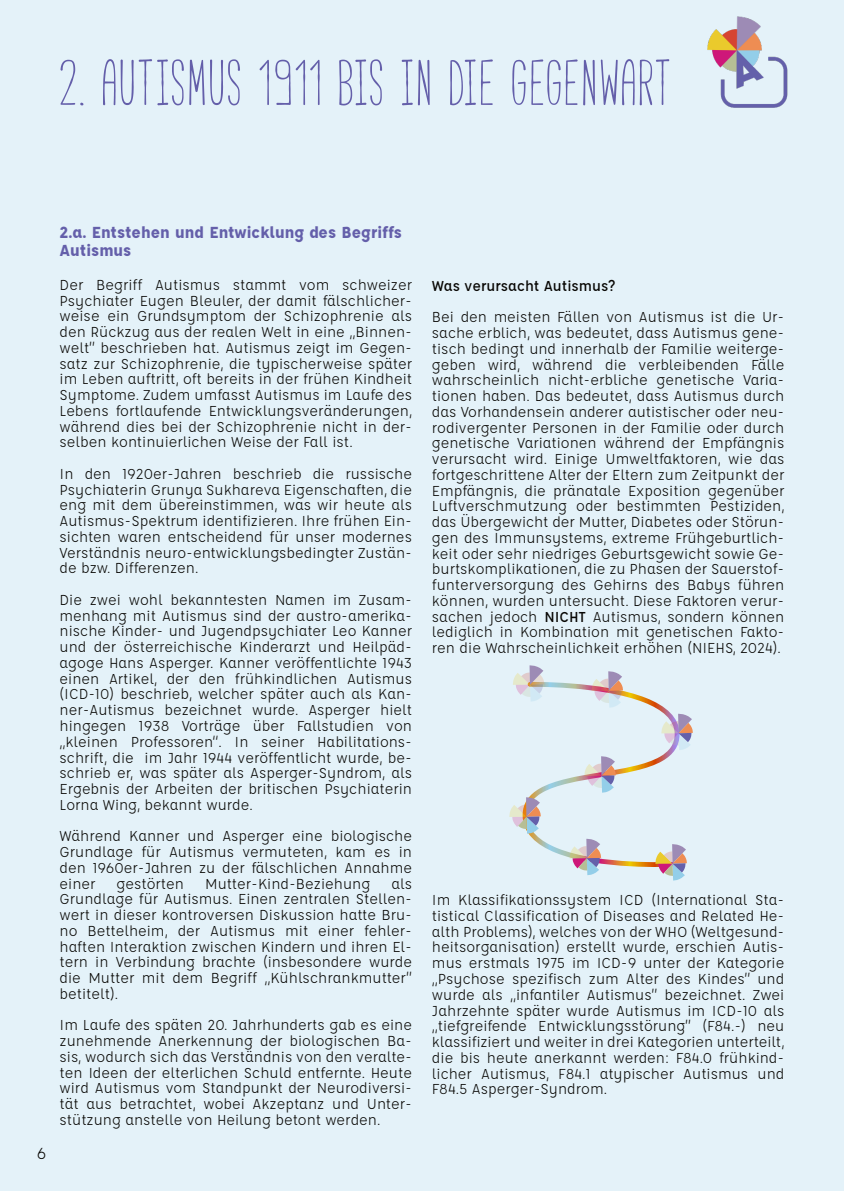
<style>
.page{position:relative;width:844px;height:1191px;background:#fff}
.page>*{position:absolute;margin:0;border:0;box-sizing:border-box;transform-origin:0 0}
.t1{font:63px "Cabana";letter-spacing:.05em;color:#645faa}
.t2{font:700 17.5px/17.5px "Affogato";color:#645faa}
.t3{font:17.5px "Affogato";color:#080704}
.t4{font:15.75px/15.8px "Affogato";color:#080704;text-align:justify}
.t5{font:500 15.75px "Affogato";color:#080704}
.s1{font-weight:500}
</style>
<div class="page">
<div style="left:0;top:0;width:843px;height:1191px;background:#e4f2f9"></div>
<img style="left:707px;top:16px;width:81px;height:92px">
<svg style="left:509px;top:665px;width:183px;height:215px"></svg>
<h1 class="t1" style="left:60px;top:54px;width:612px">2. AUTISMUS 1911 BIS IN DIE GEGENWART</h1>
<p class="t3" style="left:37px;top:1142px;width:11px">6</p>
<p class="t2" style="left:60px;top:224px;width:344px">2.a. Entstehen und Entwicklung des Begriffs<br>Autismus</p>
<p class="t4" style="left:60px;top:277px;width:354px">Der Begriff Autismus stammt vom schweizer Psychiater Eugen Bleuler, der damit fälschlicher&shy;weise ein Grundsymptom der Schizophrenie als den Rückzug aus der realen Welt in eine ,,Binnen&shy;welt” beschrieben hat. Autismus zeigt im Gegen&shy;satz zur Schizophrenie, die typischerweise später im Leben auftritt, oft bereits in der frühen Kindheit Symptome. Zudem umfasst Autismus im Laufe des Lebens fortlaufende Entwicklungsveränderungen, während dies bei der Schizophrenie nicht in der&shy;selben kontinuierlichen Weise der Fall ist.</p>
<p class="t4" style="left:60px;top:466px;width:354px">In den 1920er-Jahren beschrieb die russische Psychiaterin Grunya Sukhareva Eigenschaften, die eng mit dem übereinstimmen, was wir heute als Autismus-Spektrum identifizieren. Ihre frühen Ein&shy;sichten waren entscheidend für unser modernes Verständnis neuro-entwicklungsbedingter Zustän&shy;de bzw. Differenzen.</p>
<p class="t4" style="left:60px;top:592px;width:354px">Die zwei wohl bekanntesten Namen im Zusam&shy;menhang mit Autismus sind der austro-amerika&shy;nische Kinder- und Jugendpsychiater Leo Kanner und der österreichische Kinderarzt und Heilpäd&shy;agoge Hans Asperger. Kanner veröffentlichte 1943 einen Artikel, der den frühkindlichen Autismus (ICD-10) beschrieb, welcher später auch als Kan&shy;ner-Autismus bezeichnet wurde. Asperger hielt hingegen 1938 Vorträge über Fallstudien von ,,kleinen Professoren“. In seiner Habilitations&shy;schrift, die im Jahr 1944 veröffentlicht wurde, be&shy;schrieb er, was später als Asperger-Syndrom, als Ergebnis der Arbeiten der britischen Psychiaterin Lorna Wing, bekannt wurde.</p>
<p class="t4" style="left:60px;top:828px;width:354px">Während Kanner und Asperger eine biologische Grundlage für Autismus vermuteten, kam es in den 1960er-Jahren zu der fälschlichen Annahme einer</p>
<p class="t4" style="left:116px;top:875px;width:69px">gestörten</p>
<p class="t4" style="left:205px;top:875px;width:166px">Mutter-Kind-Beziehung</p>
<p class="t4" style="left:60px;top:875px;width:354px;text-indent:332px">als Grundlage für Autismus. Einen zentralen Stellen&shy;wert in dieser kontroversen Diskussion hatte Bru&shy;no Bettelheim, der Autismus mit einer fehler&shy;haften Interaktion zwischen Kindern und ihren El&shy;tern in Verbindung brachte (insbesondere wurde die Mutter mit dem Begriff ,,Kühlschrankmutter” betitelt).</p>
<p class="t4" style="left:60px;top:1017px;width:354px">Im Laufe des späten 20. Jahrhunderts gab es eine zunehmende Anerkennung der biologischen Ba&shy;sis, wodurch sich das Verständnis von den veralte&shy;ten Ideen der elterlichen Schuld entfernte. Heute wird Autismus vom Standpunkt der Neurodiversi&shy;tät aus betrachtet, wobei Akzeptanz und Unter&shy;stützung anstelle von Heilung betont werden.</p>
<p class="t5" style="left:432px;top:276px;width:185px">Was verursacht Autismus?</p>
<p class="t4" style="left:432px;top:309px;width:354px">Bei den meisten Fällen von Autismus ist die Ur&shy;sache erblich, was bedeutet, dass Autismus gene&shy;tisch bedingt und innerhalb der Familie weiterge&shy;geben wird, während die verbleibenden Fälle wahrscheinlich nicht-erbliche genetische Varia&shy;tionen haben. Das bedeutet, dass Autismus durch das Vorhandensein anderer autistischer oder neu&shy;rodivergenter Personen in der Familie oder durch genetische Variationen während der Empfängnis verursacht wird. Einige Umweltfaktoren, wie das fortgeschrittene Alter der Eltern zum Zeitpunkt der Empfängnis, die pränatale Exposition gegenüber Luftverschmutzung oder bestimmten Pestiziden, das Übergewicht der Mutter, Diabetes oder Störun&shy;gen des Immunsystems, extreme Frühgeburtlich&shy;keit oder sehr niedriges Geburtsgewicht sowie Ge&shy;burtskomplikationen, die zu Phasen der Sauerstof&shy;funterversorgung des Gehirns des Babys führen können, wurden untersucht. Diese Faktoren verur&shy;sachen jedoch <span class="s1">NICHT</span> Autismus, sondern können lediglich in Kombination mit genetischen Fakto&shy;ren die Wahrscheinlichkeit erhöhen (NIEHS, 2024).</p>
<p class="t4" style="left:432px;top:892px;width:354px">Im Klassifikationssystem ICD (International Sta&shy;tistical Classification of Diseases and Related He&shy;alth Problems), welches von der WHO (Weltgesund&shy;heitsorganisation) erstellt wurde, erschien Autis&shy;mus erstmals 1975 im ICD-9 unter der Kategorie ,,Psychose spezifisch zum Alter des Kindes” und wurde als ,,infantiler Autismus” bezeichnet. Zwei Jahrzehnte später wurde Autismus im ICD-10 als ,,tiefgreifende Entwicklungsstörung” (F84.-) neu klassifiziert und weiter in drei Kategorien unterteilt, die bis heute anerkannt werden: F84.0 frühkind&shy;licher Autismus, F84.1 atypischer Autismus und F84.5 Asperger-Syndrom.</p>
</div>
